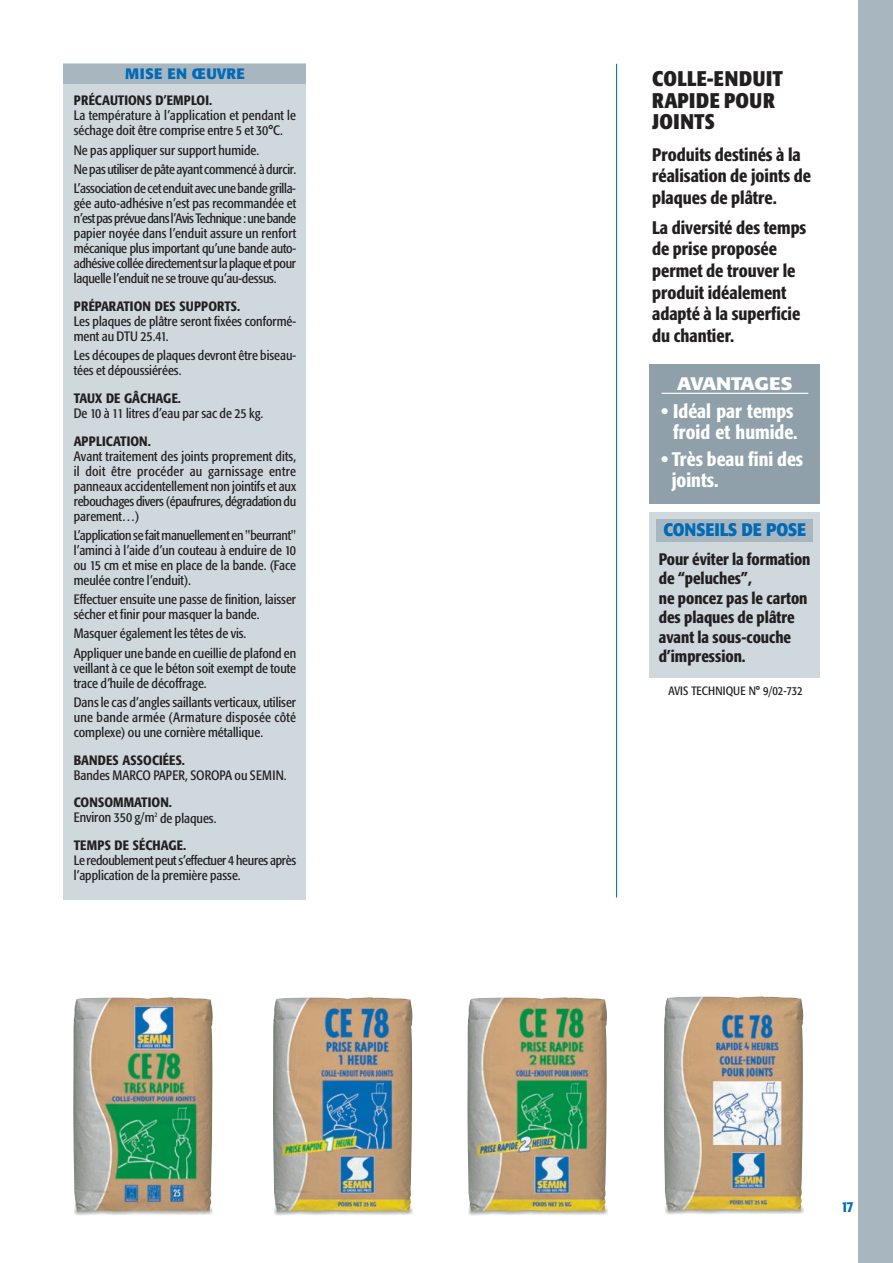
<style>
.page{position:relative;width:893px;height:1263px;background:#fff}
.page>*{position:absolute;margin:0;border:0;box-sizing:border-box;transform-origin:0 0}
.t1{font:700 condensed 21px/21.8px "Formata";letter-spacing:.02em;color:#231f20}
.t2{font:500 condensed 19.5px/21px "Formata";color:#fff;text-align:right}
.t3{font:500 condensed 18px/21.6px "Formata";color:#231f20}
.t4{font:700 18px "Formata";letter-spacing:-.01em;color:#016ab6;scale:.9 1}
.t5{font:700 18px "Formata";letter-spacing:-.01em;color:#fff;scale:1.15 1}
.t6{font:500 condensed 16.5px/19.5px "Formata";color:#231f20}
.t7{font:700 15px "Formata";letter-spacing:.02em;color:#016ab6}
.t8{font:500 condensed 15px "Formata";color:#016ab6}
.t9{font:condensed 13.5px/15px "Formata";color:#231f20}
.t10{font:condensed 13.5px/19.2px "Formata";letter-spacing:-.02em;color:#231f20}
.t11{font:500 condensed 13.5px "Formata";letter-spacing:.01em;color:#231f20}
.t12{font:condensed 12px "Formata";color:#231f20}
.s1{font-weight:500}
</style>
<div class="page">
<div style="left:64px;top:64px;width:242px;height:836px;background:#cfd8dd"></div>
<div style="left:64px;top:64px;width:242px;height:19px;background:#a8b7bf"></div>
<div style="left:859px;top:0;width:34px;height:1263px;background:#a8b7bf"></div>
<hr style="left:616px;top:64px;width:1px;height:833px;background:#016ab6">
<div style="left:650px;top:513px;width:170px;height:165px;background:#cfd8dd"></div>
<div style="left:650px;top:364px;width:170px;height:139px;background:#8fa0aa"></div>
<div style="left:657px;top:519px;width:156px;height:22px;background:#a8b7bf"></div>
<hr style="left:661px;top:393px;width:147px;height:1px;background:#fff">
<img style="left:73px;top:997px;width:140px;height:219px">
<img style="left:273px;top:997px;width:140px;height:219px">
<img style="left:467px;top:997px;width:141px;height:219px">
<img style="left:664px;top:996px;width:140px;height:219px">
<p class="t7" style="left:125px;top:67px;width:121px">MISE EN ŒUVRE</p>
<p class="t11" style="left:74px;top:95px;width:140px">PRÉCAUTIONS D’EMPLOI.</p>
<p class="t9" style="left:74px;top:109px;width:224px">La température à l’application et pendant le séchage doit être comprise entre 5 et 30°C.</p>
<p class="t10" style="left:74px;top:141px;width:224px">Ne pas appliquer sur support humide.<br>Ne pas utiliser de pâte ayant commencé à durcir.<br>L’association de cet enduit avec une bande grilla-</p>
<p class="t9" style="left:74px;top:197px;width:224px;text-align:justify">gée auto-adhésive n’est pas recommandée et n’est pas prévue dans l’Avis Technique : une bande papier noyée dans l’enduit assure un renfort mécanique plus important qu’une bande auto&shy;adhésive collée directement sur la plaque et pour laquelle l’enduit ne se trouve qu’au-dessus.</p>
<p class="t11" style="left:74px;top:301px;width:168px">PRÉPARATION DES SUPPORTS.</p>
<p class="t9" style="left:74px;top:315px;width:224px">Les plaques de plâtre seront fixées conformé&shy;ment au DTU 25.41.</p>
<p class="t9" style="left:74px;top:349px;width:224px">Les découpes de plaques devront être biseau&shy;tées et dépoussiérées.</p>
<p class="t11" style="left:74px;top:393px;width:109px">TAUX DE GÂCHAGE.</p>
<p class="t9" style="left:74px;top:407px;width:191px">De 10 à 11 litres d’eau par sac de 25 kg.</p>
<p class="t11" style="left:74px;top:435px;width:79px">APPLICATION.</p>
<p class="t9" style="left:74px;top:449px;width:224px;text-align:justify">Avant traitement des joints proprement dits, il doit être procéder au garnissage entre panneaux accidentellement non jointifs et aux rebouchages divers (épaufrures, dégradation du parement…)</p>
<p class="t9" style="left:74px;top:529px;width:224px;text-align:justify">L’application se fait manuellement en "beurrant" l’aminci à l’aide d’un couteau à enduire de 10 ou 15 cm et mise en place de la bande. (Face meulée contre l’enduit).</p>
<p class="t9" style="left:74px;top:593px;width:224px">Effectuer ensuite une passe de finition, laisser sécher et finir pour masquer la bande.</p>
<p class="t9" style="left:74px;top:625px;width:224px;line-height:19.2px">Masquer également les têtes de vis.<br>Appliquer une bande en cueillie de plafond en</p>
<p class="t9" style="left:74px;top:661px;width:224px">veillant à ce que le béton soit exempt de toute trace d’huile de décoffrage.</p>
<p class="t9" style="left:74px;top:696px;width:224px;text-align:justify">Dans le cas d’angles saillants verticaux, utiliser une bande armée (Armature disposée côté complexe) ou une cornière métallique.</p>
<p class="t11" style="left:74px;top:754px;width:113px">BANDES ASSOCIÉES.</p>
<p class="t9" style="left:74px;top:768px;width:214px">Bandes MARCO PAPER, SOROPA ou SEMIN.</p>
<p class="t9" style="left:74px;top:796px;width:144px"><span class="s1">CONSOMMATION.<br></span>Environ 350 g/m<sup>2</sup> de plaques.</p>
<p class="t11" style="left:74px;top:840px;width:114px">TEMPS DE SÉCHAGE.</p>
<p class="t10" style="left:74px;top:854px;width:224px;line-height:15px">Le redoublement peut s’effectuer 4 heures après l’application de la première passe.</p>
<h1 class="t1" style="left:652px;top:69px;width:132px">COLLE-ENDUIT<br>RAPIDE POUR<br>JOINTS</h1>
<h3 class="t3" style="left:652px;top:145px;width:160px">Produits destinés à la réalisation de joints de plaques de plâtre.</h3>
<h3 class="t3" style="left:652px;top:218px;width:156px">La diversité des temps de prise proposée permet de trouver le produit idéalement adapté à la superficie du chantier.</h3>
<h3 class="t5" style="left:677px;top:375px;width:102px">AVANTAGES</h3>
<h2 class="t2" style="left:661px;top:402px;width:138px">• Idéal par temps froid et humide.</h2>
<h2 class="t2" style="left:672px;top:450px;width:133px;text-align:left;text-indent:-10px">• Très beau fini des joints.</h2>
<h3 class="t4" style="left:663px;top:522px;width:160px">CONSEILS DE POSE</h3>
<p class="t6" style="left:659px;top:550px;width:153px">Pour éviter la formation de “peluches”,<br>ne poncez pas le carton des plaques de plâtre avant la sous-couche d’impression.</p>
<p class="t12" style="left:669px;top:686px;width:136px">AVIS TECHNIQUE N° 9/02-732</p>
<p class="t8" style="left:841px;top:1201px;width:14px">17</p>
</div>
